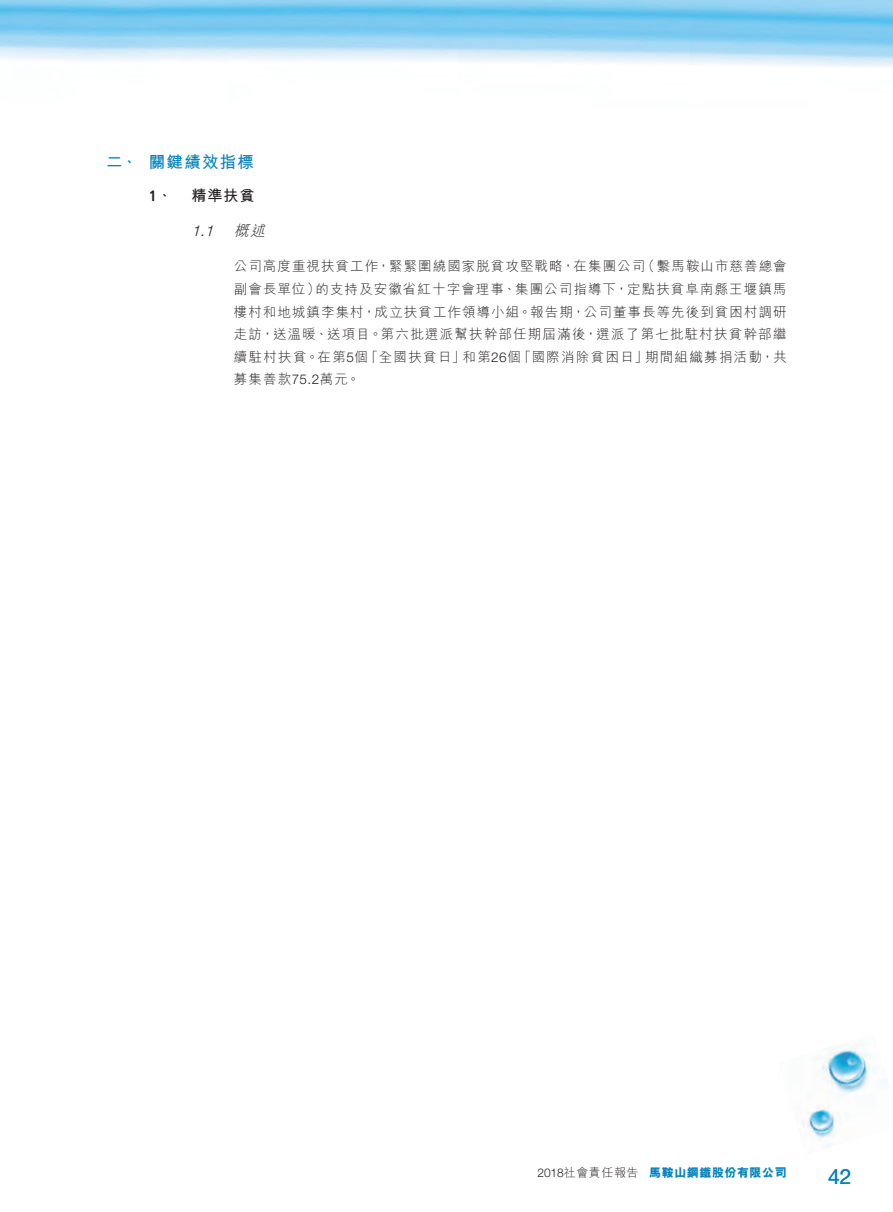
<style>
.page{position:relative;width:893px;height:1212px;background:#fff}
.page>*{position:absolute;margin:0;border:0;box-sizing:border-box;transform-origin:0 0}
.t1{font:21px "Helvetica Neue LT Std";color:#0583bc}
.Heading_2{font:700 16.5px "M Hei HK";letter-spacing:.075em;color:#0583bc}
.Heading_3{font:700 15px "M Hei HK";color:#231f20}
.Heading_4{font:italic 300 15px "Helvetica Neue LT Std";color:#231f20}
.Heading_4-2{font:italic 300 15px "M Hei HK";color:#231f20}
.Body_Text{font:300 13.5px/22.5px "M Hei HK";letter-spacing:.08em;color:#231f20}
.t2{font:800 12px "M Hei HK";letter-spacing:.045em;color:#0583bc}
.t3{font:300 12px "M Hei HK";letter-spacing:.045em;color:#231f20}
.s1{font-family:"Frutiger LT Std";font-stretch:condensed}
.s2{font-family:"Helvetica Neue LT Std"}
</style>
<div class="page">
<img style="left:0;top:0;width:893px;height:67px">
<img style="left:799px;top:1044px;width:89px;height:104px">
<p class="Heading_2" style="left:106px;top:150px;width:33px">二、</p>
<p class="Heading_2" style="left:149px;top:150px;width:107px">關鍵績效指標</p>
<p class="Heading_3" style="left:149px;top:185px;width:25px">、<span class="s1">1</span></p>
<p class="Heading_3" style="left:191px;top:185px;width:65px">精準扶貧</p>
<p class="Heading_4" style="left:191px;top:222px;width:28px">1.1</p>
<p class="Heading_4-2" style="left:234px;top:223px;width:37px">概述</p>
<p class="Body_Text" style="left:315px;top:255px;width:473px;text-indent:-82px">公司高度重視扶貧工作，緊緊圍繞國家脫貧攻堅戰略，在集團公司<br>的支持及安徽省紅十字會理事、集團公司指導下，定點扶貧阜南縣王堰鎮馬</p>
<p class="Body_Text" style="left:642px;top:255px;width:147px">（繫馬鞍山市慈善總會</p>
<p class="Body_Text" style="left:234px;top:278px;width:88px">副會長單位）</p>
<p class="Body_Text" style="left:234px;top:300px;width:554px">樓村和地城鎮李集村，成立扶貧工作領導小組。報告期，公司董事長等先後到貧困村調研</p>
<p class="Body_Text" style="left:234px;top:323px;width:554px">走訪，送溫暖、送項目。第六批選派幫扶幹部任期屆滿後，選派了第七批駐村扶貧幹部繼</p>
<p class="Body_Text" style="left:645px;top:345px;width:143px">期間組織募捐活動，共</p>
<p class="Body_Text" style="left:234px;top:345px;width:135px">續駐村扶貧。在第 個<span class="s2">5</span>募集善款<span class="s2">75.2</span>萬元。</p>
<p class="Body_Text" style="left:463px;top:345px;width:60px">和第<span class="s2">26</span>個</p>
<p class="Body_Text" style="left:365px;top:345px;width:102px">「全國扶貧日」</p>
<p class="Body_Text" style="left:518px;top:345px;width:132px">「國際消除貧困日」</p>
<p class="t3" style="left:537px;top:1166px;width:103px"><span class="s2">2018</span>社會責任報告</p>
<p class="t2" style="left:649px;top:1167px;width:139px">馬鞍山鋼鐵股份有限公司</p>
<h1 class="t1" style="left:828px;top:1164px;width:25px">42</h1>
</div>
